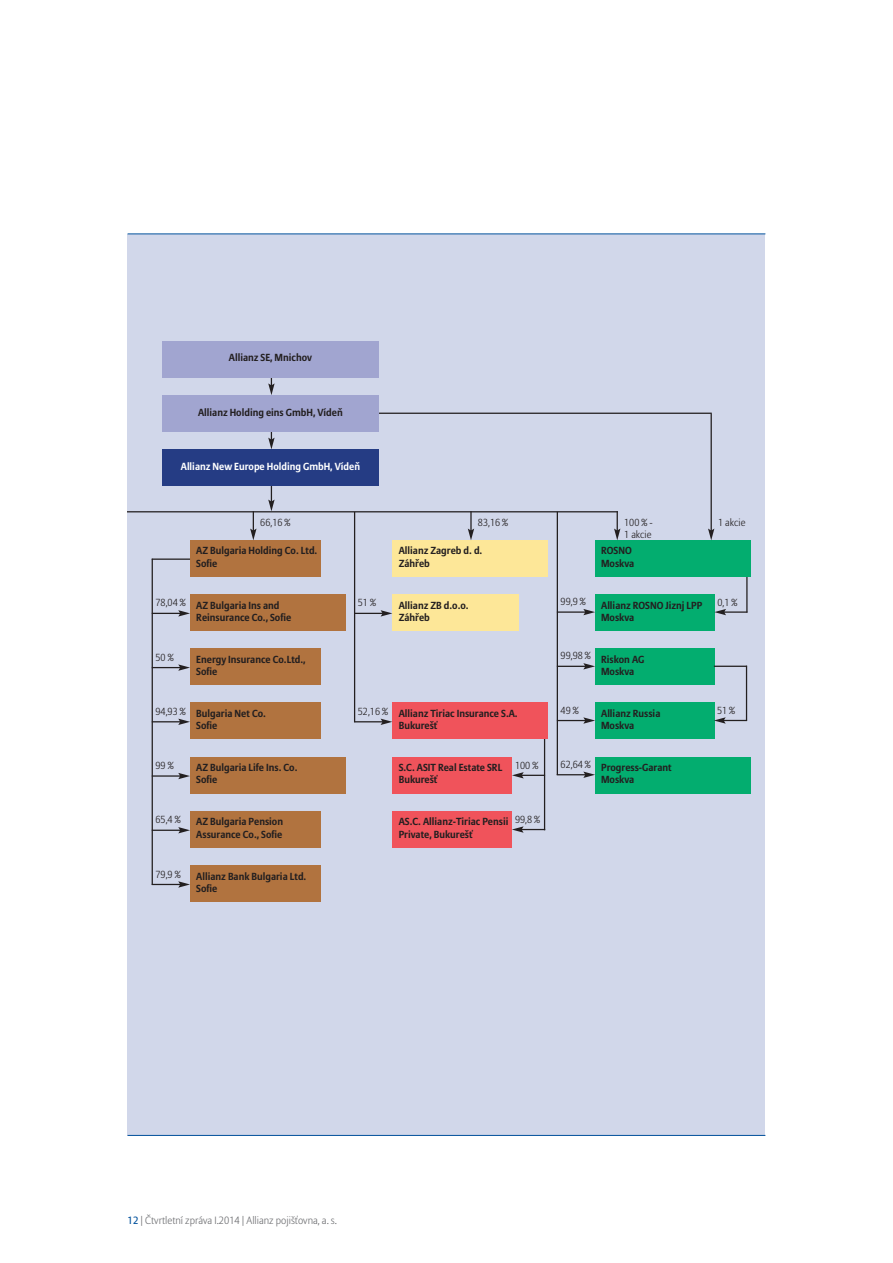
<style>
.page{position:relative;width:893px;height:1263px;background:#fff}
.page>*{position:absolute;margin:0;border:0;box-sizing:border-box;transform-origin:0 0}
.t1{font:300 10.5px "Allianz Sans";color:#6c6d70}
.t2{font:700 10.2px/12.3px "Allianz Sans";color:#231f20}
.t3{font:300 10.2px/12.3px "Allianz Sans";color:#231f20}
.t4{font:700 10.2px "Allianz Sans";color:#fff}
.s1{font-weight:400;color:#01519c}
</style>
<div class="page">
<div style="left:128px;top:234px;width:637px;height:901px;background:#d1d7ea"></div>
<hr style="left:128px;top:233px;width:637px;height:1px;background:#01519c">
<hr style="left:128px;top:1135px;width:637px;height:1px;background:#01519c">
<hr style="left:374px;top:413px;width:338px;height:1px;background:#231f20">
<hr style="left:746px;top:572px;width:2px;height:41px;background:#231f20">
<hr style="left:544px;top:735px;width:1px;height:95px;background:#231f20">
<svg style="left:268px;top:377px;width:7px;height:18px"></svg>
<svg style="left:268px;top:432px;width:7px;height:17px"></svg>
<svg style="left:268px;top:486px;width:7px;height:25px"></svg>
<div style="left:162px;top:341px;width:217px;height:36px;background:#a1a5d0"></div>
<div style="left:162px;top:395px;width:217px;height:37px;background:#a1a5d0"></div>
<div style="left:162px;top:450px;width:217px;height:36px;background:#253c84"></div>
<div style="left:190px;top:540px;width:130px;height:36px;background:#b1733f"></div>
<div style="left:393px;top:540px;width:155px;height:36px;background:#fde798"></div>
<div style="left:393px;top:594px;width:126px;height:36px;background:#fde798"></div>
<div style="left:393px;top:703px;width:155px;height:36px;background:#f0535b"></div>
<div style="left:393px;top:757px;width:119px;height:36px;background:#f0535b"></div>
<div style="left:393px;top:811px;width:119px;height:36px;background:#f0535b"></div>
<div style="left:595px;top:540px;width:155px;height:36px;background:#03ad6f"></div>
<div style="left:595px;top:594px;width:119px;height:36px;background:#03ad6f"></div>
<div style="left:595px;top:648px;width:119px;height:37px;background:#03ad6f"></div>
<div style="left:595px;top:703px;width:119px;height:36px;background:#03ad6f"></div>
<div style="left:595px;top:757px;width:155px;height:36px;background:#03ad6f"></div>
<div style="left:190px;top:594px;width:156px;height:36px;background:#b1733f"></div>
<div style="left:190px;top:648px;width:130px;height:37px;background:#b1733f"></div>
<div style="left:190px;top:703px;width:130px;height:36px;background:#b1733f"></div>
<div style="left:190px;top:757px;width:156px;height:36px;background:#b1733f"></div>
<div style="left:190px;top:811px;width:130px;height:36px;background:#b1733f"></div>
<div style="left:190px;top:865px;width:130px;height:36px;background:#b1733f"></div>
<hr style="left:128px;top:511px;width:490px;height:1px;background:#231f20">
<svg style="left:250px;top:511px;width:7px;height:29px"></svg>
<hr style="left:470px;top:511px;width:2px;height:20px;background:#231f20">
<svg style="left:468px;top:528px;width:6px;height:12px"></svg>
<svg style="left:614px;top:511px;width:6px;height:29px"></svg>
<hr style="left:711px;top:414px;width:1px;height:117px;background:#231f20">
<svg style="left:708px;top:528px;width:6px;height:12px"></svg>
<svg style="left:512px;top:772px;width:32px;height:6px"></svg>
<hr style="left:724px;top:611px;width:23px;height:2px;background:#231f20">
<svg style="left:714px;top:609px;width:12px;height:6px"></svg>
<hr style="left:746px;top:666px;width:1px;height:55px;background:#231f20">
<svg style="left:714px;top:717px;width:33px;height:7px"></svg>
<hr style="left:714px;top:666px;width:33px;height:1px;background:#231f20">
<svg style="left:512px;top:826px;width:33px;height:7px"></svg>
<hr style="left:152px;top:775px;width:28px;height:2px;background:#231f20">
<svg style="left:178px;top:773px;width:12px;height:6px"></svg>
<svg style="left:153px;top:827px;width:37px;height:6px"></svg>
<svg style="left:152px;top:881px;width:38px;height:7px"></svg>
<svg style="left:153px;top:719px;width:37px;height:6px"></svg>
<svg style="left:153px;top:664px;width:37px;height:7px"></svg>
<svg style="left:153px;top:610px;width:37px;height:6px"></svg>
<hr style="left:152px;top:558px;width:38px;height:2px;background:#231f20">
<hr style="left:152px;top:559px;width:1px;height:326px;background:#231f20">
<svg style="left:557px;top:771px;width:38px;height:7px"></svg>
<svg style="left:558px;top:717px;width:37px;height:7px"></svg>
<svg style="left:558px;top:663px;width:37px;height:6px"></svg>
<hr style="left:557px;top:611px;width:29px;height:2px;background:#231f20">
<svg style="left:583px;top:609px;width:12px;height:6px"></svg>
<hr style="left:557px;top:512px;width:1px;height:263px;background:#231f20">
<svg style="left:354px;top:719px;width:38px;height:6px"></svg>
<svg style="left:355px;top:610px;width:37px;height:6px"></svg>
<hr style="left:354px;top:512px;width:1px;height:210px;background:#231f20">
<p class="t2" style="left:229px;top:352px;width:85px">Allianz SE, Mnichov</p>
<p class="t2" style="left:198px;top:406px;width:146px">Allianz Holding eins GmbH, Vídeň</p>
<p class="t4" style="left:181px;top:460px;width:181px">Allianz New Europe Holding GmbH, Vídeň</p>
<p class="t3" style="left:260px;top:517px;width:32px">66,16 %</p>
<p class="t3" style="left:478px;top:517px;width:32px">83,16 %</p>
<p class="t3" style="left:624px;top:517px;width:30px">100%-<br>1 akcie</p>
<p class="t3" style="left:718px;top:517px;width:29px">1 akcie</p>
<p class="t3" style="left:156px;top:597px;width:32px">78,04 %</p>
<p class="t3" style="left:156px;top:651px;width:20px">50%</p>
<p class="t3" style="left:156px;top:706px;width:32px">94,93 %</p>
<p class="t3" style="left:156px;top:760px;width:20px">99%</p>
<p class="t3" style="left:156px;top:814px;width:27px">65,4 %</p>
<p class="t3" style="left:156px;top:868px;width:27px">79,9 %</p>
<p class="t2" style="left:196px;top:545px;width:123px">AZ Bulgaria Holding Co. Ltd.<br>Sofie</p>
<p class="t2" style="left:399px;top:545px;width:85px">Allianz Zagreb d. d.<br>Záhřeb</p>
<p class="t2" style="left:399px;top:599px;width:72px">Allianz ZB d.o.o.<br>Záhřeb</p>
<p class="t3" style="left:358px;top:597px;width:20px">51%</p>
<p class="t2" style="left:196px;top:599px;width:96px">AZ Bulgaria Ins and<br>Reinsurance Co., Sofie</p>
<p class="t2" style="left:196px;top:653px;width:111px">Energy Insurance Co.Ltd.,<br>Sofie</p>
<p class="t2" style="left:196px;top:707px;width:71px">Bulgaria Net Co.<br>Sofie</p>
<p class="t2" style="left:196px;top:762px;width:103px">AZ Bulgaria Life Ins. Co.<br>Sofie</p>
<p class="t2" style="left:196px;top:816px;width:88px">AZ Bulgaria Pension<br>Assurance Co., Sofie</p>
<p class="t2" style="left:196px;top:870px;width:112px">Allianz Bank Bulgaria Ltd.<br>Sofie</p>
<p class="t3" style="left:358px;top:706px;width:32px">52,16 %</p>
<p class="t2" style="left:399px;top:707px;width:121px">Allianz Tiriac Insurance S.A.<br>Bukurešť</p>
<p class="t2" style="left:399px;top:762px;width:105px">S.C. ASIT Real Estate SRL<br>Bukurešť</p>
<p class="t2" style="left:399px;top:816px;width:111px">AS.C. Allianz-Tiriac Pensii<br>Private, Bukurešť</p>
<p class="t3" style="left:515px;top:759px;width:25px">100 %</p>
<p class="t3" style="left:515px;top:814px;width:27px">99,8 %</p>
<p class="t3" style="left:561px;top:596px;width:27px">99,9 %</p>
<p class="t3" style="left:561px;top:650px;width:32px">99,98 %</p>
<p class="t3" style="left:561px;top:704px;width:20px">49%</p>
<p class="t3" style="left:561px;top:758px;width:32px">62,64 %</p>
<p class="t2" style="left:601px;top:545px;width:35px">ROSNO<br>Moskva</p>
<p class="t2" style="left:601px;top:599px;width:103px">Allianz ROSNO Jiznj LPP<br>Moskva</p>
<p class="t2" style="left:601px;top:653px;width:45px">Riskon AG<br>Moskva</p>
<p class="t2" style="left:601px;top:707px;width:61px">Allianz Russia<br>Moskva</p>
<p class="t2" style="left:601px;top:762px;width:72px">Progress-Garant<br>Moskva</p>
<p class="t3" style="left:717px;top:596px;width:21px">0,1 %</p>
<p class="t3" style="left:717px;top:705px;width:20px">51%</p>
<p class="t1" style="left:128px;top:1214px;width:211px"><span class="s1">12</span> | Čtvrtletní zpráva I.2014 | Allianz pojišťovna, a. s.</p>
</div>
